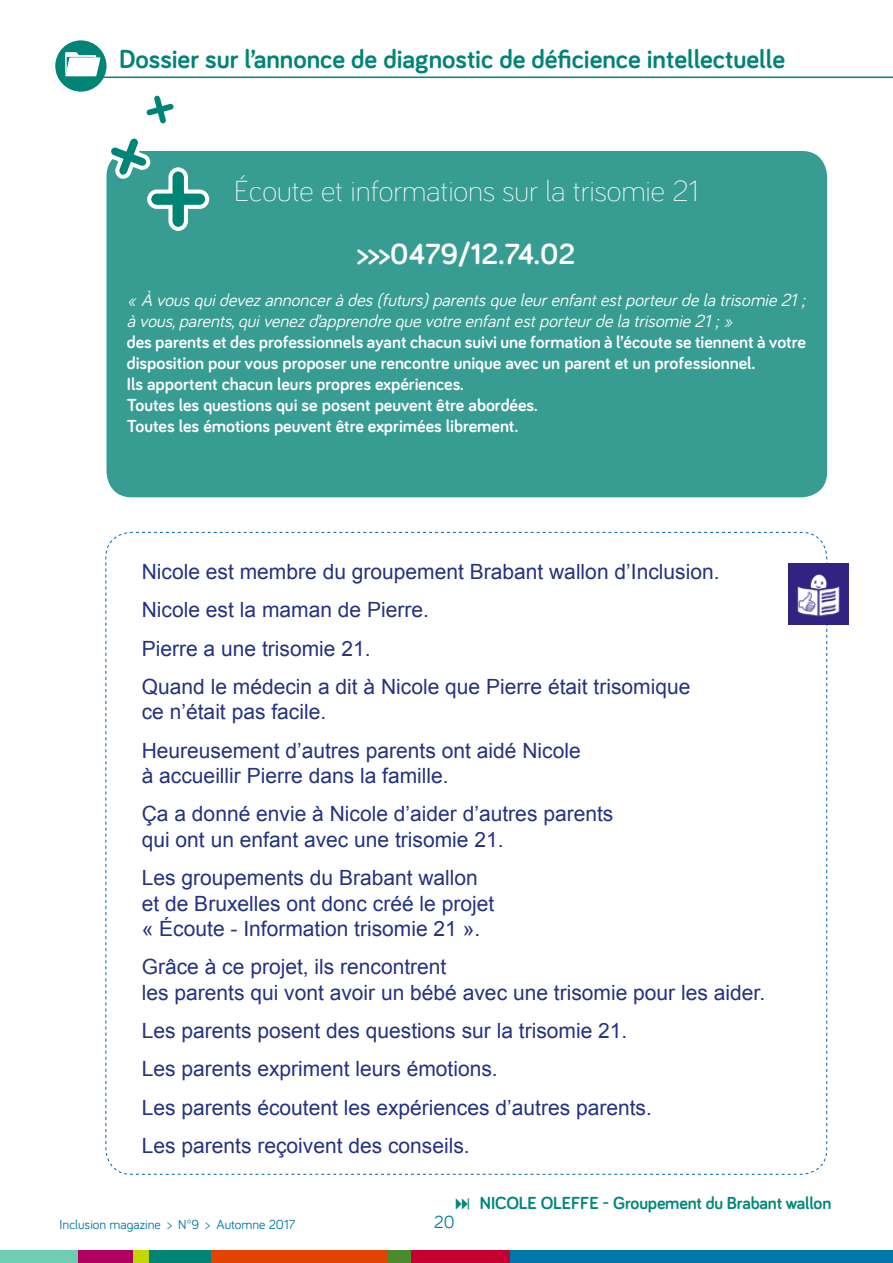
<style>
.page{position:relative;width:893px;height:1263px;background:#fff}
.page>*{position:absolute;margin:0;border:0;box-sizing:border-box;transform-origin:0 0}
.t1{font:300 30px "Bariol";color:#fff}
.t2{font:700 30px "Bariol";color:#fff}
.t3{font:700 27px "Bariol";color:#008475}
.t4{font:21px/38.2px "Arial";color:#243282}
.t5{font:700 18px/21px "Bariol";color:#fff}
.t6{font:italic 18px/21px "Bariol";letter-spacing:-.27em;color:#fff}
.t7{font:700 18px "Bariol";letter-spacing:-.01em;color:#008779}
.t8{font:18px "Bariol";color:#0076a9}
.t9{font:13.5px "Bariol";color:#0076a9}
</style>
<div class="page">
<div style="left:501px;top:1251px;width:392px;height:12px;background:#0076a9"></div>
<div style="left:384px;top:1251px;width:27px;height:12px;background:#4b8b2b"></div>
<div style="left:78px;top:1251px;width:55px;height:12px;background:#b00060"></div>
<div style="left:0;top:1251px;width:78px;height:12px;background:#6ecdb2"></div>
<div style="left:411px;top:1251px;width:98px;height:12px;background:#c3002f"></div>
<div style="left:133px;top:1251px;width:17px;height:12px;background:#c4d600"></div>
<div style="left:150px;top:1251px;width:61px;height:12px;background:#008475"></div>
<div style="left:211px;top:1251px;width:176px;height:12px;background:#e24301"></div>
<svg style="left:105px;top:532px;width:722px;height:643px"></svg>
<img style="left:789px;top:564px;width:59px;height:60px">
<div style="left:106px;top:151px;width:721px;height:346px;background:#379d93;border-radius:26px"></div>
<svg style="left:106px;top:95px;width:104px;height:138px"></svg>
<hr style="left:92px;top:77px;width:801px;height:1px;background:#008475">
<div style="left:55px;top:40px;width:52px;height:52px;background:#008475;border-radius:50%"></div>
<svg style="left:65px;top:52px;width:36px;height:24px"></svg>
<p class="t3" style="left:119px;top:40px;width:667px">Dossier sur l’annonce de diagnostic de déficience intellectuelle</p>
<h1 class="t1" style="left:234px;top:171px;width:466px">Écoute et informations sur la trisomie 21</h1>
<h1 class="t2" style="left:357px;top:233px;width:219px">&gt;&gt;&gt;0479/12.74.02</h1>
<p class="t6" style="left:127px;top:289px;width:684px">« À vousquidevezannonceràdes(futurs)parentsqueleurenfantestporteurdelatrisomie21; àvous,parents,quivenezd’apprendrequevotreenfantestporteurdelatrisomie21;»</p>
<p class="t5" style="left:127px;top:331px;width:681px">des parents et des professionnels ayant chacun suivi une formation à l’écoute se tiennent à votre disposition pour vous proposer une rencontre unique avec un parent et un professionnel.<br>Ils apportent chacun leurs propres expériences.<br>Toutes les questions qui se posent peuvent être abordées.<br>Toutes les émotions peuvent être exprimées librement.</p>
<p class="t4" style="left:142px;top:553px;width:579px">Nicole est membre du groupement Brabant wallon d’Inclusion.<br>Nicole est la maman de Pierre.<br>Pierre a une trisomie 21.<br>Quand le médecin a dit à Nicole que Pierre était trisomique</p>
<p class="t4" style="left:142px;top:693px;width:440px">ce n’était pas facile.<br>Heureusement d’autres parents ont aidé Nicole</p>
<p class="t4" style="left:142px;top:757px;width:473px">à accueillir Pierre dans la famille.<br>Ça a donné envie à Nicole d’aider d’autres parents</p>
<p class="t4" style="left:142px;top:821px;width:363px">qui ont un enfant avec une trisomie 21.<br>Les groupements du Brabant wallon</p>
<p class="t4" style="left:142px;top:891px;width:354px;line-height:25.5px">et de Bruxelles ont donc créé le projet « Écoute - Information trisomie 21 ».</p>
<p class="t4" style="left:142px;top:954px;width:625px;line-height:25.5px">Grâce à ce projet, ils rencontrent<br>les parents qui vont avoir un bébé avec une trisomie pour les aider.</p>
<p class="t4" style="left:142px;top:1012px;width:512px">Les parents posent des questions sur la trisomie 21.<br>Les parents expriment leurs émotions.<br>Les parents écoutent les expériences d’autres parents.<br>Les parents reçoivent des conseils.</p>
<p class="t9" style="left:60px;top:1215px;width:237px">Inclusion magazine &gt; n°9 &gt; Automne 2017</p>
<p class="t8" style="left:434px;top:1210px;width:22px">20</p>
<p class="t7" style="left:480px;top:1191px;width:21px">Nicol</p>
<p class="t7" style="left:527px;top:1191px;width:305px">e Oleffe - Groupement du Brabant wallon</p>
</div>
